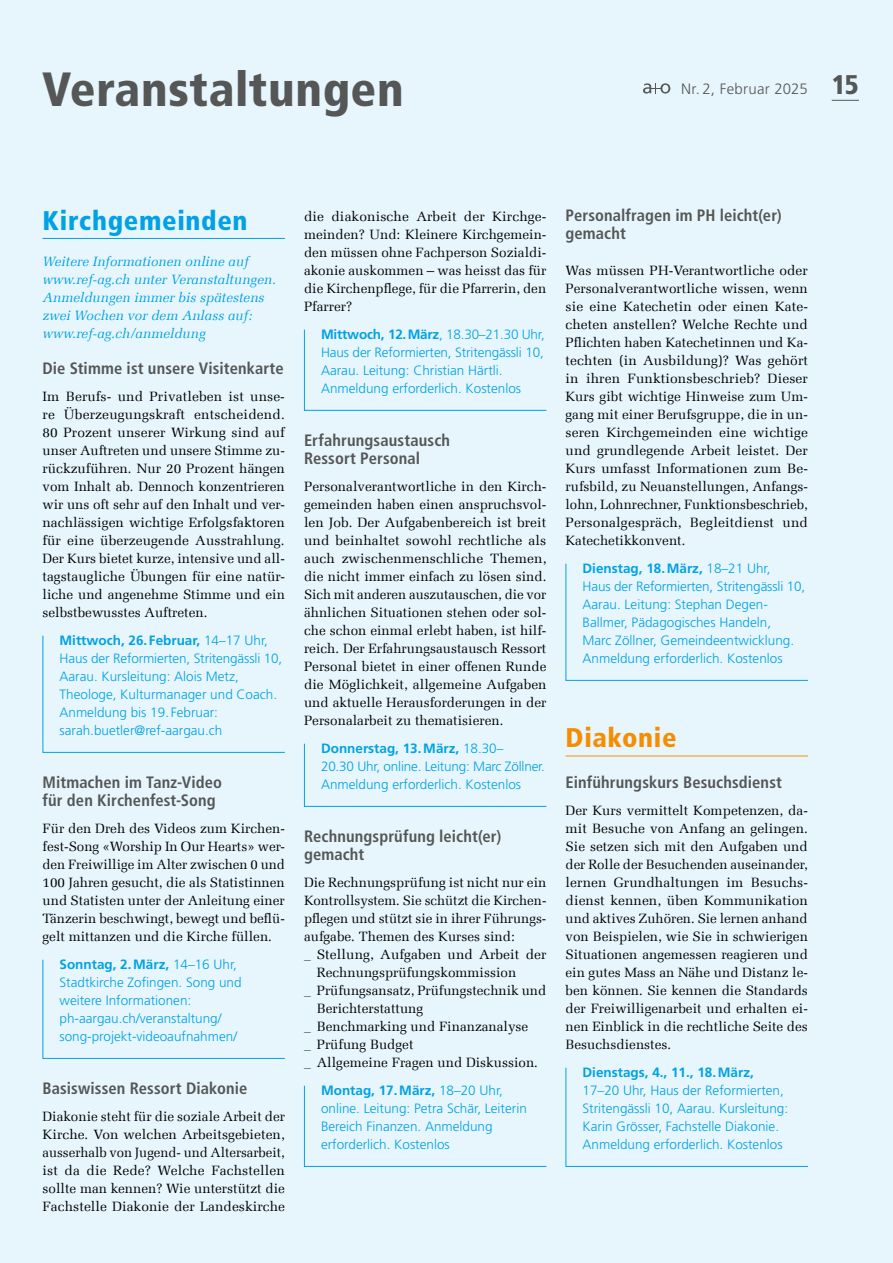
<style>
.page{position:relative;width:893px;height:1263px;background:#e7f6fd}
.page>*{position:absolute;margin:0;border:0;box-sizing:border-box;transform-origin:0 0}
.Rubrik__gross{font:900 condensed 48px "Frutiger LT Pro";letter-spacing:.01em;color:#555756}
.IH__Titel_h1{font:900 condensed 27px "Frutiger LT Pro";letter-spacing:.025em;color:#00a1e5}
.IH__Titel_h1-2{font:900 condensed 27px "Frutiger LT Pro";letter-spacing:.02em;color:#f48e00}
.Veranstaltungen__Zwischentitel{font:700 condensed 16.5px/18px "Frutiger LT Pro";letter-spacing:.005em;color:#555756}
.t1{font:300 15px "Frutiger LT Pro";letter-spacing:.015em;color:#555756}
.IH__Lauftext{font:13.5px/18px "Melior Com";color:#000;text-align:justify}
.Triangel__Lauftext{font:300 13.5px/18px "Frutiger LT Pro";color:#00a1e5}
.Veranstaltungen__Infotext{font:italic 13.5px/18px "Melior Com";color:#00a1e5}
.Triangel__Lauftext-2{font:700 13.5px "Frutiger LT Pro";color:#00a1e5}
.s1{font-weight:900;font-stretch:condensed;font-size:27px}
.s2{font-weight:300}
.s3{font-weight:700}
</style>
<div class="page">
<svg style="left:832px;top:100px;width:27px;height:1px"></svg>
<svg style="left:643px;top:83px;width:27px;height:11px"></svg>
<hr style="left:43px;top:238px;width:242px;height:1px;background:#00a1e5">
<svg style="left:42px;top:635px;width:243px;height:118px"></svg>
<svg style="left:42px;top:959px;width:243px;height:100px"></svg>
<svg style="left:304px;top:329px;width:243px;height:82px"></svg>
<svg style="left:304px;top:743px;width:243px;height:64px"></svg>
<svg style="left:304px;top:1085px;width:243px;height:82px"></svg>
<hr style="left:566px;top:756px;width:242px;height:1px;background:#f48e00">
<svg style="left:565px;top:563px;width:243px;height:118px"></svg>
<svg style="left:565px;top:1067px;width:243px;height:100px"></svg>
<p class="Rubrik__gross" style="left:42px;top:61px;width:363px">Veranstaltungen</p>
<p class="t1" style="left:681px;top:80px;width:179px">Nr. 2, Februar 2025 <span class="s1">15</span></p>
<p class="IH__Titel_h1" style="left:43px;top:204px;width:207px">Kirchgemeinden</p>
<p class="Veranstaltungen__Infotext" style="left:43px;top:252px;width:235px">Weitere Informationen online auf www.ref-ag.ch unter Veranstaltungen.<br>Anmeldungen immer bis spätestens zwei Wochen vor dem Anlass auf: www.ref-ag.ch/anmeldung</p>
<p class="Veranstaltungen__Zwischentitel" style="left:43px;top:359px;width:243px">Die Stimme ist unsere Visitenkarte</p>
<p class="IH__Lauftext" style="left:43px;top:387px;width:244px">Im Berufs- und Privatleben ist unse&shy;re Überzeugungskraft entscheidend.<br>80 Prozent unserer Wirkung sind auf unser Auftreten und unsere Stimme zu&shy;rückzuführen. Nur 20 Prozent hängen vom Inhalt ab. Dennoch konzentrieren wir uns oft sehr auf den Inhalt und ver&shy;nachlässigen wichtige Erfolgsfaktoren für eine überzeugende Ausstrahlung.<br>Der Kurs bietet kurze, intensive und all&shy;tagstaugliche Übungen für eine natür&shy;liche und angenehme Stimme und ein selbstbewusstes Auftreten.</p>
<p class="Triangel__Lauftext-2" style="left:60px;top:632px;width:210px">Mittwoch, 26. Februar, <span class="s2">14–17 Uhr,</span></p>
<p class="Triangel__Lauftext" style="left:60px;top:649px;width:224px">Haus der Reformierten, Stritengässli 10, Aarau. Kursleitung: Alois Metz, Theologe, Kulturmanager und Coach.<br>Anmeldung bis 19. Februar: sarah.buetler@ref-aargau.ch</p>
<p class="Veranstaltungen__Zwischentitel" style="left:43px;top:773px;width:181px">Mitmachen im Tanz-Video für den Kirchenfest-Song</p>
<p class="IH__Lauftext" style="left:43px;top:819px;width:244px">Für den Dreh des Videos zum Kirchen&shy;fest-Song «Worship In Our Hearts» wer&shy;den Freiwillige im Alter zwischen 0 und 100 Jahren gesucht, die als Statistinnen und Statisten unter der Anleitung einer Tänzerin beschwingt, bewegt und beflü&shy;gelt mittanzen und die Kirche füllen.</p>
<p class="Triangel__Lauftext-2" style="left:60px;top:956px;width:179px">Sonntag, 2.März, <span class="s2">14–16 Uhr,</span></p>
<p class="Triangel__Lauftext" style="left:60px;top:973px;width:184px">Stadtkirche Zofingen. Song und weitere Informationen: ph-aargau.ch/veranstaltung/ song-projekt-videoaufnahmen/</p>
<p class="Veranstaltungen__Zwischentitel" style="left:43px;top:1079px;width:206px">Basiswissen Ressort Diakonie</p>
<p class="IH__Lauftext" style="left:43px;top:1107px;width:244px">Diakonie steht für die soziale Arbeit der Kirche. Von welchen Arbeitsgebieten, ausserhalb von Jugend- und Altersarbeit, ist da die Rede? Welche Fachstellen sollte man kennen? Wie unterstützt die Fachstelle Diakonie der Landeskirche</p>
<p class="IH__Lauftext" style="left:304px;top:207px;width:244px">die diakonische Arbeit der Kirchge&shy;meinden? Und: Kleinere Kirchgemein&shy;den müssen ohne Fachperson Sozialdi&shy;akonie auskommen – was heisst das für die Kirchenpflege, für die Pfarrerin, den Pfarrer?</p>
<p class="Triangel__Lauftext-2" style="left:321px;top:326px;width:225px">Mittwoch, 12.März<span class="s2">, 18.30–21.30 Uhr,</span></p>
<p class="Triangel__Lauftext" style="left:321px;top:343px;width:224px">Haus der Reformierten, Stritengässli 10,<br>Aarau. Leitung: Christian Härtli.<br>Anmeldung erforderlich. Kostenlos</p>
<p class="Veranstaltungen__Zwischentitel" style="left:304px;top:431px;width:148px">Erfahrungsaustausch<br>Ressort Personal</p>
<p class="IH__Lauftext" style="left:304px;top:477px;width:244px">Personalverantwortliche in den Kirch&shy;gemeinden haben einen anspruchsvol&shy;len Job. Der Aufgabenbereich ist breit und beinhaltet sowohl rechtliche als auch zwischenmenschliche Themen, die nicht immer einfach zu lösen sind.<br>Sich mit anderen auszutauschen, die vor ähnlichen Situationen stehen oder sol&shy;che schon einmal erlebt haben, ist hilf&shy;reich. Der Erfahrungsaustausch Ressort Personal bietet in einer offenen Runde die Möglichkeit, allgemeine Aufgaben und aktuelle Herausforderungen in der Personalarbeit zu thematisieren.</p>
<p class="Triangel__Lauftext" style="left:321px;top:739px;width:225px"><span class="s3">Donnerstag, 13.März,</span> 18.30–<br>20.30 Uhr, online. Leitung: Marc Zöllner.<br>Anmeldung erforderlich. Kostenlos</p>
<p class="Veranstaltungen__Zwischentitel" style="left:304px;top:827px;width:199px">Rechnungsprüfung leicht(er) gemacht</p>
<p class="IH__Lauftext" style="left:304px;top:873px;width:244px">Die Rechnungsprüfung ist nicht nur ein Kontrollsystem. Sie schützt die Kirchen&shy;pflegen und stützt sie in ihrer Führungs&shy;aufgabe. Themen des Kurses sind:</p>
<p class="IH__Lauftext" style="left:317px;top:945px;width:231px;text-indent:-13px">_ Stellung, Aufgaben und Arbeit der<br>Rechnungsprüfungskommission</p>
<p class="IH__Lauftext" style="left:317px;top:981px;width:231px;text-indent:-13px">_ Prüfungsansatz, Prüfungstechnik und<br>Berichterstattung</p>
<p class="IH__Lauftext" style="left:304px;top:1017px;width:226px">_ Benchmarking und Finanzanalyse</p>
<p class="IH__Lauftext" style="left:304px;top:1035px;width:111px">_ Prüfung Budget</p>
<p class="IH__Lauftext" style="left:304px;top:1053px;width:235px">_ Allgemeine Fragen und Diskussion.</p>
<p class="Triangel__Lauftext-2" style="left:321px;top:1082px;width:184px">Montag, 17.März, <span class="s2">18–20 Uhr,</span></p>
<p class="Triangel__Lauftext" style="left:321px;top:1099px;width:207px">online. Leitung: Petra Schär, Leiterin<br>Bereich Finanzen. Anmeldung erforderlich. Kostenlos</p>
<p class="Veranstaltungen__Zwischentitel" style="left:566px;top:206px;width:218px">Personalfragen im PH leicht(er) gemacht</p>
<p class="IH__Lauftext" style="left:566px;top:261px;width:244px">Was müssen PH-Verantwortliche oder Personalverantwortliche wissen, wenn sie eine Katechetin oder einen Kate&shy;cheten anstellen? Welche Rechte und Pflichten haben Katechetinnen und Ka&shy;techten (in Ausbildung)? Was gehört in ihren Funktionsbeschrieb? Dieser Kurs gibt wichtige Hinweise zum Um&shy;gang mit einer Berufsgruppe, die in un&shy;seren Kirchgemeinden eine wichtige und grundlegende Arbeit leistet. Der Kurs umfasst Informationen zum Be&shy;rufsbild, zu Neuanstellungen, Anfangs&shy;lohn, Lohnrechner, Funktionsbeschrieb, Personalgespräch, Begleitdienst und Katechetikkonvent.</p>
<p class="Triangel__Lauftext-2" style="left:583px;top:560px;width:190px">Dienstag, 18.März, <span class="s2">18–21 Uhr,</span></p>
<p class="Triangel__Lauftext" style="left:583px;top:577px;width:224px">Haus der Reformierten, Stritengässli 10, Aarau. Leitung: Stephan Degen-Ballmer, Pädagogisches Handeln,<br>Marc Zöllner, Gemeindeentwicklung.<br>Anmeldung erforderlich. Kostenlos</p>
<p class="IH__Titel_h1-2" style="left:566px;top:721px;width:112px">Diakonie</p>
<p class="Veranstaltungen__Zwischentitel" style="left:566px;top:773px;width:218px">Einführungskurs Besuchsdienst</p>
<p class="IH__Lauftext" style="left:566px;top:801px;width:244px">Der Kurs vermittelt Kompetenzen, da&shy;mit Besuche von Anfang an gelingen.<br>Sie setzen sich mit den Aufgaben und der Rolle der Besuchenden auseinander, lernen Grundhaltungen im Besuchs&shy;dienst kennen, üben Kommunikation und aktives Zuhören. Sie lernen anhand von Beispielen, wie Sie in schwierigen Situationen angemessen reagieren und ein gutes Mass an Nähe und Distanz le&shy;ben können. Sie kennen die Standards der Freiwilligenarbeit und erhalten ei&shy;nen Einblick in die rechtliche Seite des Besuchsdienstes.</p>
<p class="Triangel__Lauftext" style="left:583px;top:1063px;width:207px"><span class="s3">Dienstags, 4., 11., 18.März, </span>17–20 Uhr, Haus der Reformierten, Stritengässli 10, Aarau. Kursleitung:<br>Karin Grösser, Fachstelle Diakonie.<br>Anmeldung erforderlich. Kostenlos</p>
</div>
